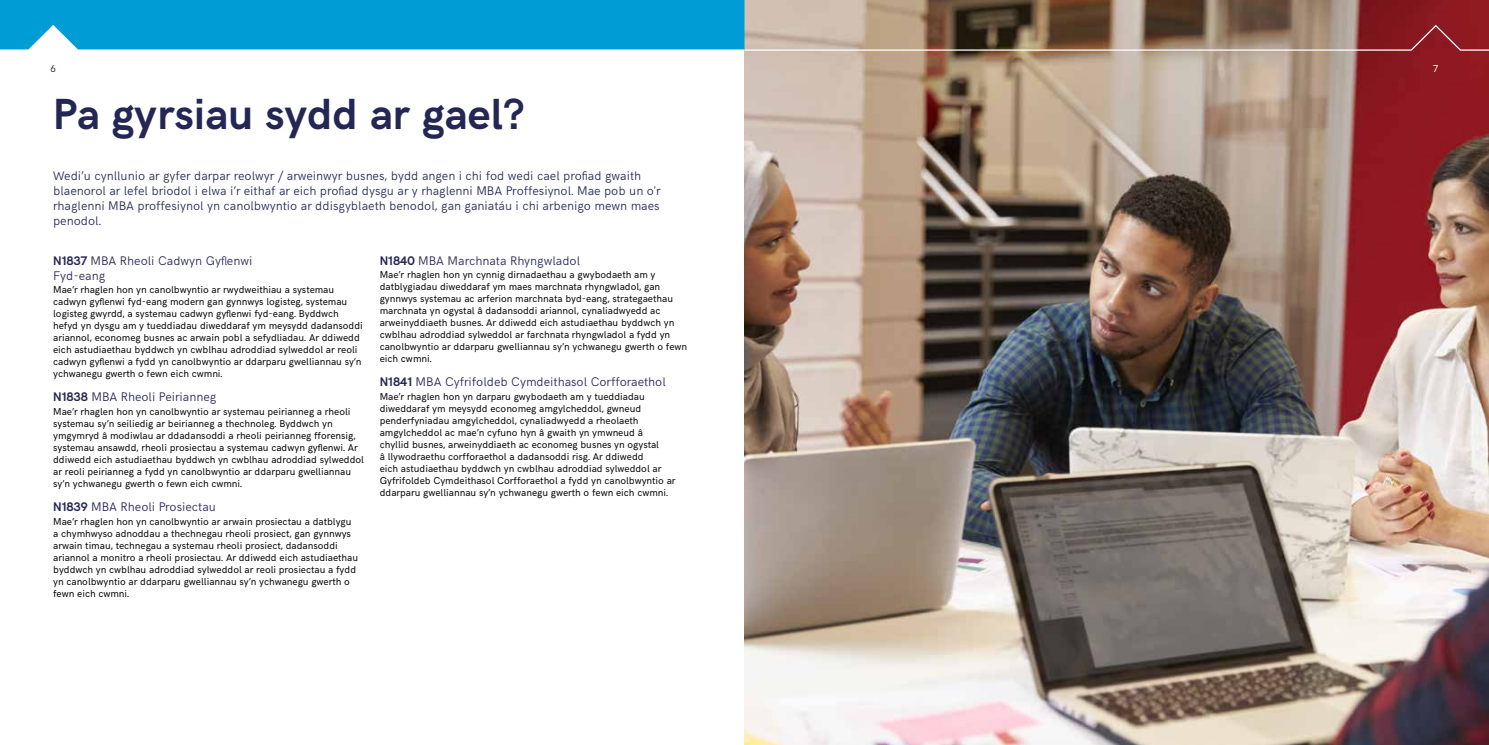
<style>
.page{position:relative;width:1489px;height:745px;background:#fff}
.page>*{position:absolute;margin:0;border:0;box-sizing:border-box;transform-origin:0 0}
.t1{font:700 43.75px "HK Grotesk";color:#242753}
.t2{font:300 12.5px/15px "HK Grotesk";color:#242753}
.t3{font:10px/12px "HK Grotesk";color:#000}
.t4{font:10px "HK Grotesk";color:#242753}
.t5{font:10px "HK Grotesk";color:#fff}
.s1{font-weight:700}
</style>
<div class="page">
<img style="left:744px;top:52px;width:744px;height:692px">
<svg style="left:0;top:0;width:1488px;height:52px;background:#50879b"></svg>
<p class="t4" style="left:50px;top:61px;width:7px">6</p>
<p class="t5" style="left:1433px;top:61px;width:6px">7</p>
<h1 class="t1" style="left:53px;top:81px;width:473px">Pa gyrsiau sydd ar gael?</h1>
<p class="t2" style="left:53px;top:167px;width:608px">Wedi’u cynllunio ar gyfer darpar reolwyr / arweinwyr busnes, bydd angen i chi fod wedi cael profiad gwaith blaenorol ar lefel briodol i elwa i’r eithaf ar eich profiad dysgu ar y rhaglenni MBA Proffesiynol. Mae pob un o'r rhaglenni MBA proffesiynol yn canolbwyntio ar ddisgyblaeth benodol, gan ganiatáu i chi arbenigo mewn maes penodol.</p>
<p class="t2" style="left:53px;top:251px;width:201px"><span class="s1">N1837</span> MBA Rheoli Cadwyn Gyflenwi<br>Fyd-eang</p>
<p class="t3" style="left:53px;top:283px;width:311px">Mae’r rhaglen hon yn canolbwyntio ar rwydweithiau a systemau cadwyn gyflenwi fyd-eang modern gan gynnwys logisteg, systemau logisteg gwyrdd, a systemau cadwyn gyflenwi fyd-eang. Byddwch hefyd yn dysgu am y tueddiadau diweddaraf ym meysydd dadansoddi ariannol, economeg busnes ac arwain pobl a sefydliadau. Ar ddiwedd eich astudiaethau byddwch yn cwblhau adroddiad sylweddol ar reoli cadwyn gyflenwi a fydd yn canolbwyntio ar ddarparu gwelliannau sy’n ychwanegu gwerth o fewn eich cwmni.</p>
<p class="t2" style="left:53px;top:388px;width:164px"><span class="s1">N1838</span> MBA Rheoli Peirianneg</p>
<p class="t3" style="left:53px;top:404px;width:312px">Mae’r rhaglen hon yn canolbwyntio ar systemau peirianneg a rheoli systemau sy’n seiliedig ar beirianneg a thechnoleg. Byddwch yn ymgymryd â modiwlau ar ddadansoddi a rheoli peirianneg fforensig, systemau ansawdd, rheoli prosiectau a systemau cadwyn gyflenwi. Ar ddiwedd eich astudiaethau byddwch yn cwblhau adroddiad sylweddol ar reoli peirianneg a fydd yn canolbwyntio ar ddarparu gwelliannau sy’n ychwanegu gwerth o fewn eich cwmni.</p>
<p class="t2" style="left:53px;top:498px;width:164px"><span class="s1">N1839</span> MBA Rheoli Prosiectau</p>
<p class="t3" style="left:53px;top:514px;width:306px">Mae’r rhaglen hon yn canolbwyntio ar arwain prosiectau a datblygu a chymhwyso adnoddau a thechnegau rheoli prosiect, gan gynnwys arwain timau, technegau a systemau rheoli prosiect, dadansoddi ariannol a monitro a rheoli prosiectau. Ar ddiwedd eich astudiaethau byddwch yn cwblhau adroddiad sylweddol ar reoli prosiectau a fydd yn canolbwyntio ar ddarparu gwelliannau sy’n ychwanegu gwerth o fewn eich cwmni.</p>
<p class="t2" style="left:380px;top:251px;width:202px"><span class="s1">N1840</span> MBA Marchnata Rhyngwladol</p>
<p class="t3" style="left:380px;top:268px;width:309px">Mae’r rhaglen hon yn cynnig dirnadaethau a gwybodaeth am y datblygiadau diweddaraf ym maes marchnata rhyngwladol, gan gynnwys systemau ac arferion marchnata byd-eang, strategaethau marchnata yn ogystal â dadansoddi ariannol, cynaliadwyedd ac arweinyddiaeth busnes. Ar ddiwedd eich astudiaethau byddwch yn cwblhau adroddiad sylweddol ar farchnata rhyngwladol a fydd yn canolbwyntio ar ddarparu gwelliannau sy’n ychwanegu gwerth o fewn eich cwmni.</p>
<p class="t2" style="left:380px;top:373px;width:287px"><span class="s1">N1841</span> MBA Cyfrifoldeb Cymdeithasol Corfforaethol</p>
<p class="t3" style="left:380px;top:389px;width:297px">Mae’r rhaglen hon yn darparu gwybodaeth am y tueddiadau diweddaraf ym meysydd economeg amgylcheddol, gwneud penderfyniadau amgylcheddol, cynaliadwyedd a rheolaeth amgylcheddol ac mae’n cyfuno hyn â gwaith yn ymwneud â<br>chyllid busnes, arweinyddiaeth ac economeg busnes yn ogystal<br>â llywodraethu corfforaethol a dadansoddi risg. Ar ddiwedd<br>eich astudiaethau byddwch yn cwblhau adroddiad sylweddol ar Gyfrifoldeb Cymdeithasol Corfforaethol a fydd yn canolbwyntio ar ddarparu gwelliannau sy’n ychwanegu gwerth o fewn eich cwmni.</p>
</div>
